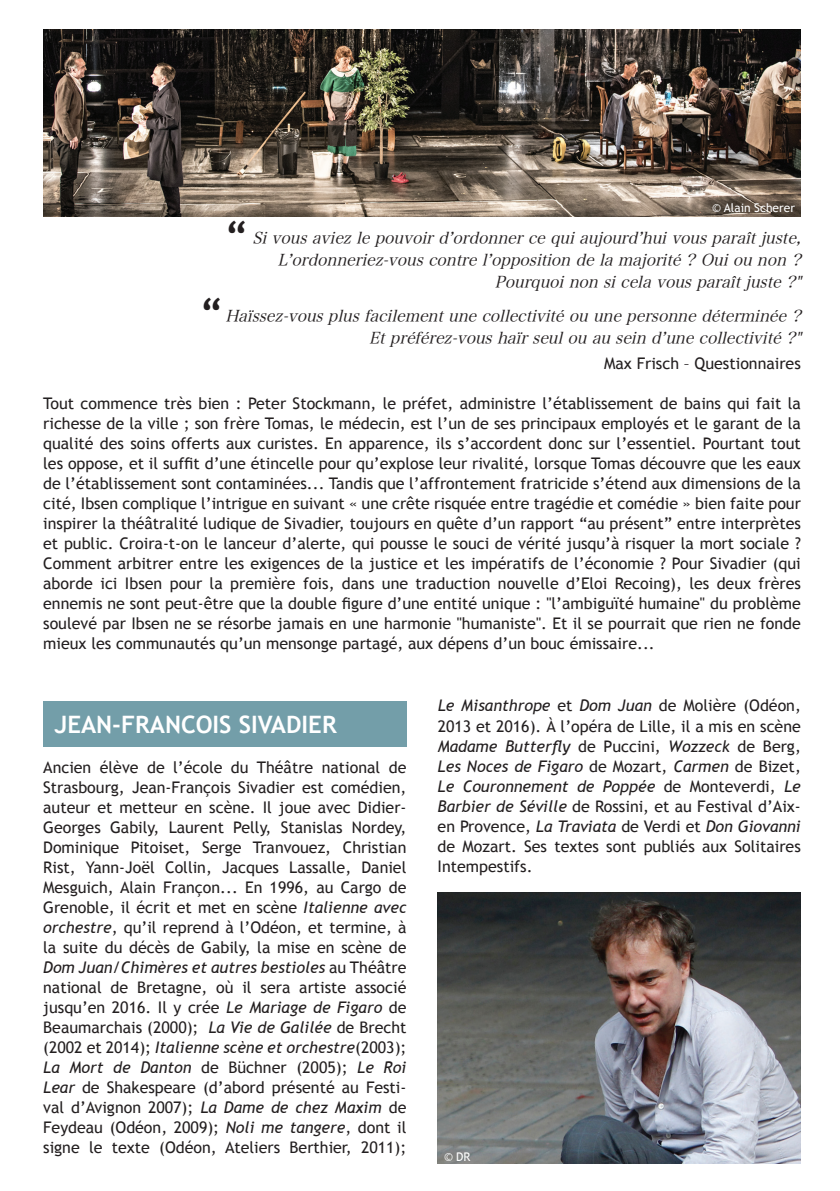
<style>
.page{position:relative;width:840px;height:1191px;background:#fff}
.page>*{position:absolute;margin:0;border:0;box-sizing:border-box;transform-origin:0 0}
.t1{font:700 40px "Trebuchet MS";color:#231f20}
.t2{font:700 24px "Trebuchet MS";color:#fff}
.t3{font:16px/20px "Trebuchet MS";color:#231f20;text-align:justify}
.t4{font:italic 16px/22px "Hira Min Pro W3";color:#231f20;text-align:right}
.t5{font:12px "Trebuchet MS";color:#fff}
.s1{font-style:italic}
</style>
<div class="page">
<div style="left:43px;top:701px;width:364px;height:45px;background:#739ea9"></div>
<img style="left:437px;top:892px;width:363px;height:271px">
<img style="left:43px;top:29px;width:757px;height:187px">
<p class="t5" style="left:711px;top:201px;width:84px">© Alain Scherer</p>
<h1 class="t1" style="left:225px;top:211px;width:25px">“</h1>
<p class="t4" style="left:252px;top:226px;width:555px">Sivousaviezlepouvoird’ordonnercequiaujourd’huivousparaîtjuste,<br>L’ordonneriez-vouscontrel’oppositiondelamajorité?Ouiounon?<br>Pourquoinonsicelavousparaîtjuste?"</p>
<p class="t4" style="left:225px;top:303px;width:582px">Haïssez-vousplusfacilementunecollectivitéouunepersonnedéterminée?<br>Etpréférez-voushaïrseulouauseind’unecollectivité?"</p>
<p class="t3" style="left:603px;top:354px;width:198px">Max Frisch – Questionnaires</p>
<p class="t3" style="left:43px;top:394px;width:758px">Tout commence très bien : Peter Stockmann, le préfet, administre l’établissement de bains qui fait la richesse de la ville ; son frère Tomas, le médecin, est l’un de ses principaux employés et le garant de la qualité des soins offerts aux curistes. en apparence, ils s’accordent donc sur l’essentiel. Pourtant tout les oppose, et il suffit d’une étincelle pour qu’explose leur rivalité, lorsque Tomas découvre que les eaux de l’établissement sont contaminées... Tandis que l’affrontement fratricide s’étend aux dimensions de la cité, Ibsen complique l’intrigue en suivant « une crête risquée entre tragédie et comédie » bien faite pour inspirer la théâtralité ludique de Sivadier, toujours en quête d’un rapport “au présent” entre interprètes et public. Croira-t-on le lanceur d’alerte, qui pousse le souci de vérité jusqu’à risquer la mort sociale ?<br>Comment arbitrer entre les exigences de la justice et les impératifs de l’économie ? Pour Sivadier (qui aborde ici Ibsen pour la première fois, dans une traduction nouvelle d’eloi Recoing), les deux frères ennemis ne sont peut-être que la double figure d’une entité unique : "l’ambiguïté humaine" du problème soulevé par Ibsen ne se résorbe jamais en une harmonie "humaniste". et il se pourrait que rien ne fonde mieux les communautés qu’un mensonge partagé, aux dépens d’un bouc émissaire...</p>
<h1 class="t1" style="left:200px;top:288px;width:25px">“</h1>
<h2 class="t2" style="left:55px;top:709px;width:283px">JEAN-FRANCOIS SIVADIER</h2>
<p class="t3" style="left:43px;top:757px;width:364px">Ancien élève de l’école du Théâtre national de Strasbourg, Jean-François Sivadier est comédien, auteur et metteur en scène. Il joue avec didier-Georges Gabily, Laurent Pelly, Stanislas Nordey, dominique Pitoiset, Serge Tranvouez, Christian Rist, Yann-Joël Collin, Jacques Lassalle, daniel Mesguich, Alain Françon... en 1996, au Cargo de Grenoble, il écrit et met en scène <span class="s1">Italienne avec orchestre</span>, qu’il reprend à l’Odéon, et termine, à la suite du décès de Gabily, la mise en scène de <span class="s1">Dom Juan/Chimères et autres bestioles</span> au Théâtre national de Bretagne, où il sera artiste associé jusqu’en 2016. Il y crée <span class="s1">Le Mariage de Figaro</span> de Beaumarchais (2000); <span class="s1">La Vie de Galilée</span> de Brecht (2002 et 2014); <span class="s1">Italienne scène et orchestre</span>(2003); <span class="s1">La Mort de Danton</span> de Büchner (2005); <span class="s1">Le Roi Lear</span> de Shakespeare (d’abord présenté au Festi&shy;val d’Avignon 2007); <span class="s1">La Dame de chez Maxim</span> de Feydeau (Odéon, 2009); <span class="s1">Noli me tangere</span>, dont il signe le texte (Odéon, Ateliers Berthier, 2011);</p>
<p class="t3" style="left:437px;top:696px;width:364px"><span class="s1">Le Misanthrope</span> et <span class="s1">Dom Juan</span> de Molière (Odéon, 2013 et 2016). À l’opéra de Lille, il a mis en scène <span class="s1">Madame Butterfly</span> de Puccini, <span class="s1">Wozzeck</span> de Berg, <span class="s1">Les Noces de Figaro</span> de Mozart, <span class="s1">Carmen</span> de Bizet, <span class="s1">Le Couronnement de Poppée</span> de Monteverdi, <span class="s1">Le Barbier de Séville</span> de Rossini, et au Festival d’Aix&shy;en Provence, <span class="s1">La Traviata</span> de Verdi et <span class="s1">Don Giovanni </span>de Mozart. Ses textes sont publiés aux Solitaires Intempestifs.</p>
<p class="t5" style="left:444px;top:1149px;width:28px">© DR</p>
</div>
